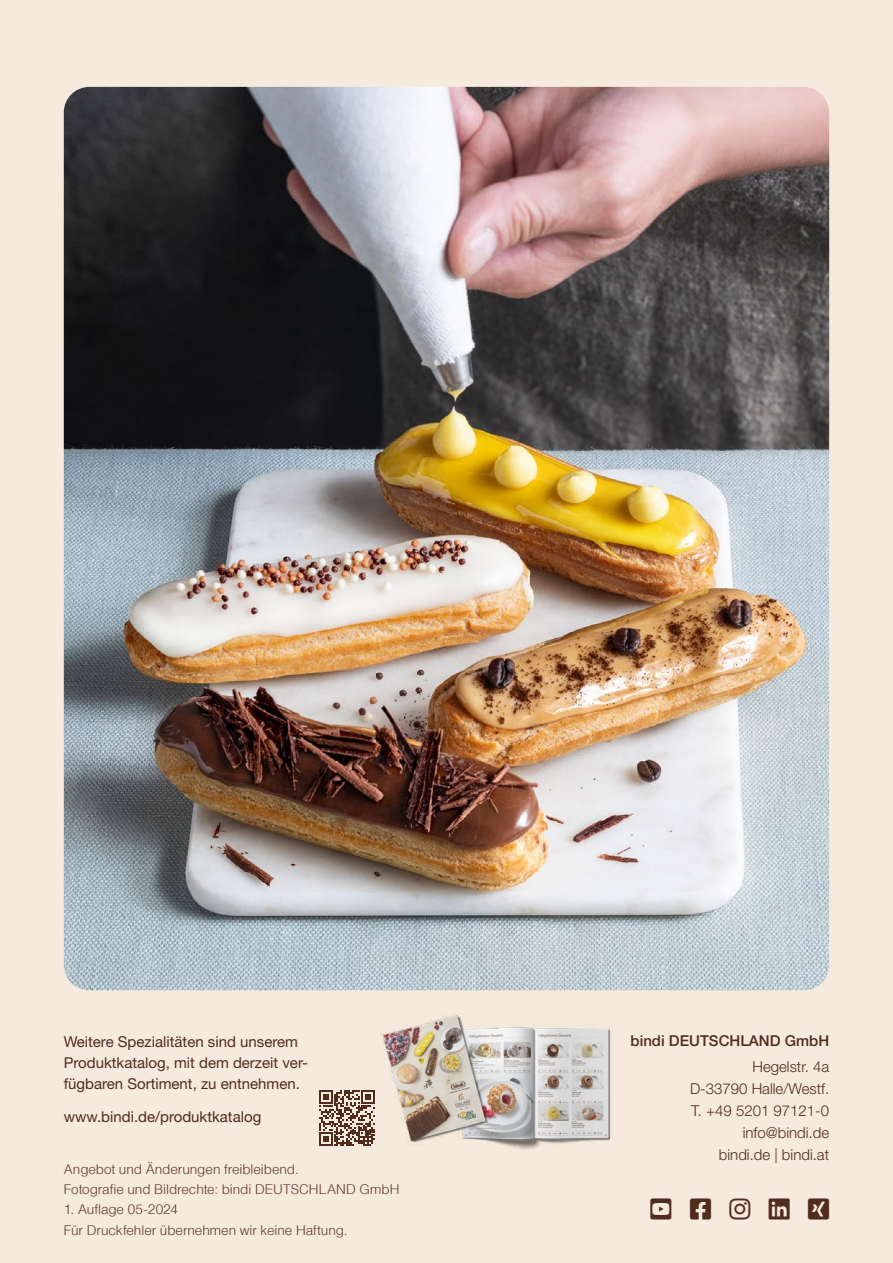
<style>
.page{position:relative;width:893px;height:1263px;background:#f6e9dd}
.page>*{position:absolute;margin:0;border:0;box-sizing:border-box;transform-origin:0 0}
.t1{font:15px/21px "Helvetica Neue LT Pro";color:#502c1d}
.t2{font:300 15px/22px "Helvetica Neue LT Pro";color:#502c1d;text-align:right}
.t3{font:500 15px "Helvetica Neue LT Pro";color:#502c1d}
.t4{font:300 13.5px/20.2px "Helvetica";letter-spacing:-.005em;color:#5e3a2c}
</style>
<div class="page">
<img style="left:64px;top:87px;width:765px;height:903px">
<img style="left:360px;top:990px;width:280px;height:159px">
<svg style="left:319px;top:1090px;width:56px;height:56px"></svg>
<p class="t1" style="left:64px;top:1030px;width:246px">Weitere Spezialitäten sind unserem<br>Produktkatalog, mit dem derzeit ver&shy;fügbaren Sortiment, zu entnehmen.</p>
<p class="t1" style="left:64px;top:1106px;width:199px">www.bindi.de/produktkatalog</p>
<p class="t4" style="left:64px;top:1158px;width:337px">Angebot und Änderungen freibleibend.<br>Fotografie und Bildrechte: bindi DEUTSCHLAND GmbH</p>
<p class="t4" style="left:64px;top:1199px;width:285px">1. Auflage 05-2024<br>Für Druckfehler übernehmen wir keine Haftung.</p>
<p class="t3" style="left:631px;top:1031px;width:200px">bindi DEUTSCHLAND GmbH</p>
<p class="t2" style="left:690px;top:1055px;width:141px">Hegelstr. 4a<br>D-33790 Halle/Westf.<br>T. +49 5201 97121-0 info@bindi.de bindi.de | bindi.at</p>
</div>
